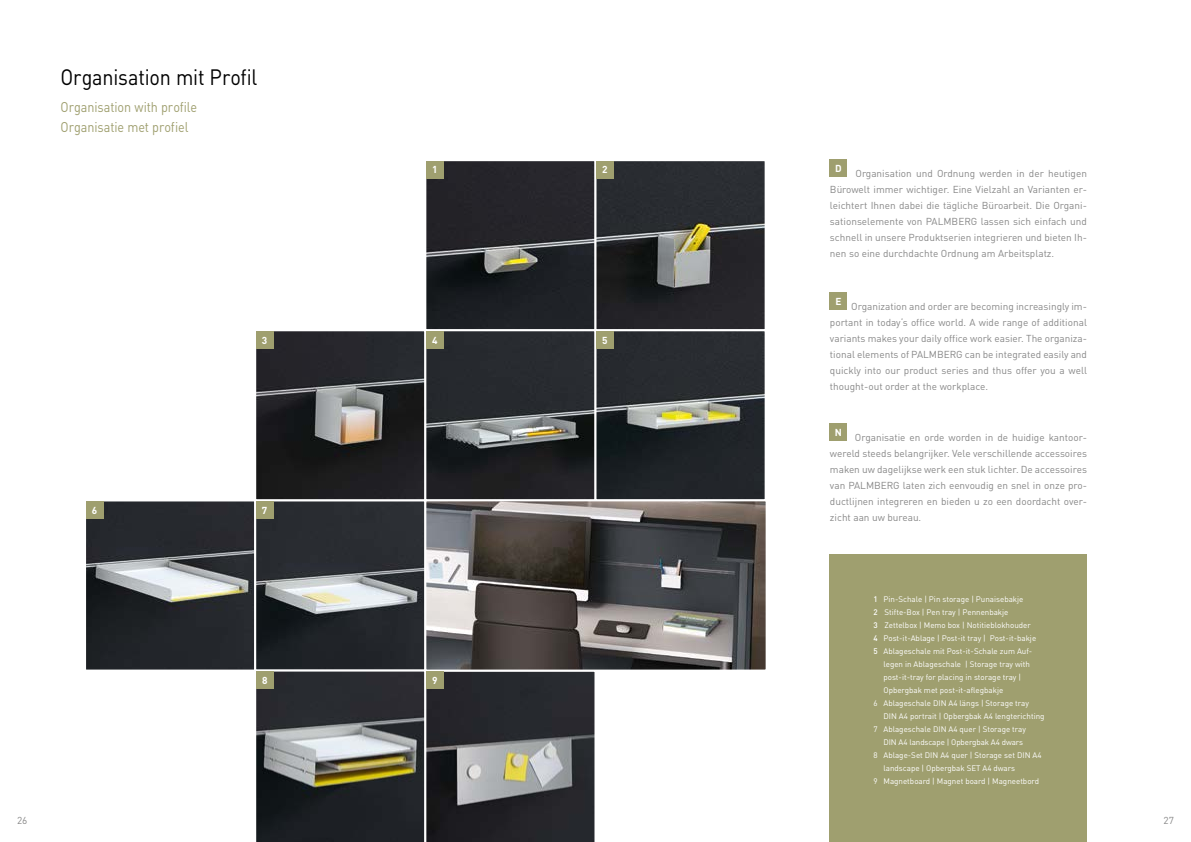
<style>
.page{position:relative;width:1191px;height:842px;background:#fff}
.page>*{position:absolute;margin:0;border:0;box-sizing:border-box;transform-origin:0 0}
.t1{font:22px "DINOT";letter-spacing:-.01em;color:#000;scale:.9 1}
.t2{font:14px/20px "DINOT";letter-spacing:-.005em;color:#9f9f6f;scale:.9 1}
.t3{font:10px/16px "DINOT";color:#878787;text-align:justify}
.t4{font:700 10px "DINOT";color:#fff}
.t5{font:8px "DINOT";color:#fff}
.s1{font-weight:500}
</style>
<div class="page">
<div style="left:830px;top:160px;width:17px;height:17px;background:#9f9f6f"></div>
<div style="left:830px;top:293px;width:17px;height:17px;background:#9f9f6f"></div>
<div style="left:830px;top:424px;width:17px;height:17px;background:#9f9f6f"></div>
<img style="left:427px;top:162px;width:336px;height:166px">
<div style="left:424px;top:159px;width:172px;height:172px;border:2px solid #fff"></div>
<div style="left:594px;top:159px;width:172px;height:172px;border:2px solid #fff"></div>
<img style="left:257px;top:332px;width:506px;height:166px">
<div style="left:254px;top:329px;width:172px;height:172px;border:2px solid #fff"></div>
<div style="left:424px;top:329px;width:172px;height:172px;border:2px solid #fff"></div>
<div style="left:594px;top:329px;width:172px;height:172px;border:2px solid #fff"></div>
<img style="left:87px;top:502px;width:677px;height:166px">
<div style="left:84px;top:499px;width:172px;height:172px;border:2px solid #fff"></div>
<div style="left:254px;top:499px;width:172px;height:172px;border:2px solid #fff"></div>
<svg style="left:254px;top:669px;width:341px;height:173px;background:#494a4a"></svg>
<div style="left:426px;top:161px;width:17px;height:17px;background:#9f9f6f"></div>
<div style="left:596px;top:161px;width:17px;height:17px;background:#9f9f6f"></div>
<div style="left:424px;top:499px;width:343px;height:172px;border:2px solid #fff"></div>
<div style="left:256px;top:331px;width:17px;height:17px;background:#9f9f6f"></div>
<div style="left:426px;top:331px;width:17px;height:17px;background:#9f9f6f"></div>
<div style="left:596px;top:331px;width:17px;height:17px;background:#9f9f6f"></div>
<div style="left:86px;top:501px;width:17px;height:17px;background:#9f9f6f"></div>
<div style="left:256px;top:501px;width:17px;height:17px;background:#9f9f6f"></div>
<div style="left:256px;top:672px;width:17px;height:17px;background:#9f9f6f"></div>
<div style="left:426px;top:671px;width:17px;height:17px;background:#9f9f6f"></div>
<div style="left:830px;top:555px;width:257px;height:287px;background:#9f9f6f"></div>
<h1 class="t1" style="left:60px;top:60px;width:220px">Organisation mit Profil</h1>
<h2 class="t2" style="left:60px;top:96px;width:153px">Organisation with profile<br>Organisatie met profiel</h2>
<p class="t4" style="left:432px;top:162px;width:7px">1</p>
<p class="t4" style="left:602px;top:162px;width:7px">2</p>
<p class="t4" style="left:262px;top:332px;width:7px">3</p>
<p class="t4" style="left:432px;top:332px;width:7px">4</p>
<p class="t4" style="left:602px;top:332px;width:7px">5</p>
<p class="t4" style="left:92px;top:502px;width:7px">6</p>
<p class="t4" style="left:262px;top:502px;width:7px">7</p>
<p class="t4" style="left:262px;top:672px;width:7px">8</p>
<p class="t4" style="left:432px;top:672px;width:7px">9</p>
<p class="t4" style="left:835px;top:160px;width:8px">D</p>
<p class="t3" style="left:830px;top:164px;width:258px;text-indent:26px">Organisation und Ordnung werden in der heutigen Bürowelt immer wichtiger. Eine Vielzahl an Varianten er&shy;leichtert Ihnen dabei die tägliche Büroarbeit. Die Organi&shy;sationselemente von PALMBERG lassen sich einfach und schnell in unsere Produktserien integrieren und bieten Ih&shy;nen so eine durchdachte Ordnung am Arbeitsplatz.</p>
<p class="t4" style="left:835px;top:293px;width:8px">E</p>
<p class="t3" style="left:830px;top:297px;width:258px;text-indent:21px">Organization and order are becoming increasingly im&shy;portant in today‘s office world. A wide range of additional variants makes your daily office work easier. The organiza&shy;tional elements of PALMBERG can be integrated easily and quickly into our product series and thus offer you a well thought-out order at the workplace.</p>
<p class="t4" style="left:835px;top:425px;width:9px">N</p>
<p class="t3" style="left:830px;top:428px;width:258px;text-indent:25px">Organisatie en orde worden in de huidige kantoor&shy;wereld steeds belangrijker. Vele verschillende accessoires maken uw dagelijkse werk een stuk lichter. De accessoires van PALMBERG laten zich eenvoudig en snel in onze pro&shy;ductlijnen integreren en bieden u zo een doordacht over&shy;zicht aan uw bureau.</p>
<p class="t5" style="left:873px;top:592px;width:151px"><span class="s1">1</span> Pin-Schale | Pin storage | Punaisebakje</p>
<p class="t5" style="left:873px;top:605px;width:137px"><span class="s1">2</span> Stifte-Box | Pen tray | Pennenbakje</p>
<p class="t5" style="left:873px;top:618px;width:159px"><span class="s1">3</span> Zettelbox | Memo box | Notitieblokhouder</p>
<p class="t5" style="left:873px;top:631px;width:164px"><span class="s1">4</span> Post-it-Ablage | Post-it tray | Post-it-bakje</p>
<p class="t5" style="left:873px;top:644px;width:160px"><span class="s1">5</span> Ablageschale mit Post-it-Schale zum Auf-</p>
<p class="t5" style="left:883px;top:657px;width:148px">legen in Ablageschale | Storage tray with</p>
<p class="t5" style="left:883px;top:670px;width:139px">post-it-tray for placing in storage tray |</p>
<p class="t5" style="left:883px;top:683px;width:121px">Opbergbak met post-it-aflegbakje</p>
<p class="t5" style="left:873px;top:696px;width:157px">6 Ablageschale DIN A4 längs | Storage tray</p>
<p class="t5" style="left:883px;top:709px;width:163px">DIN A4 portrait | Opbergbak A4 lengterichting</p>
<p class="t5" style="left:873px;top:722px;width:154px">7 Ablageschale DIN A4 quer | Storage tray</p>
<p class="t5" style="left:883px;top:735px;width:141px">DIN A4 landscape | Opbergbak A4 dwars</p>
<p class="t5" style="left:873px;top:748px;width:170px">8 Ablage-Set DIN A4 quer | Storage set DIN A4</p>
<p class="t5" style="left:883px;top:761px;width:133px">landscape | Opbergbak SET A4 dwars</p>
<p class="t5" style="left:873px;top:774px;width:167px">9 Magnetboard | Magnet board | Magneetbord</p>
<p class="t3" style="left:17px;top:812px;width:12px">26</p>
<p class="t3" style="left:1163px;top:812px;width:12px">27</p>
</div>
